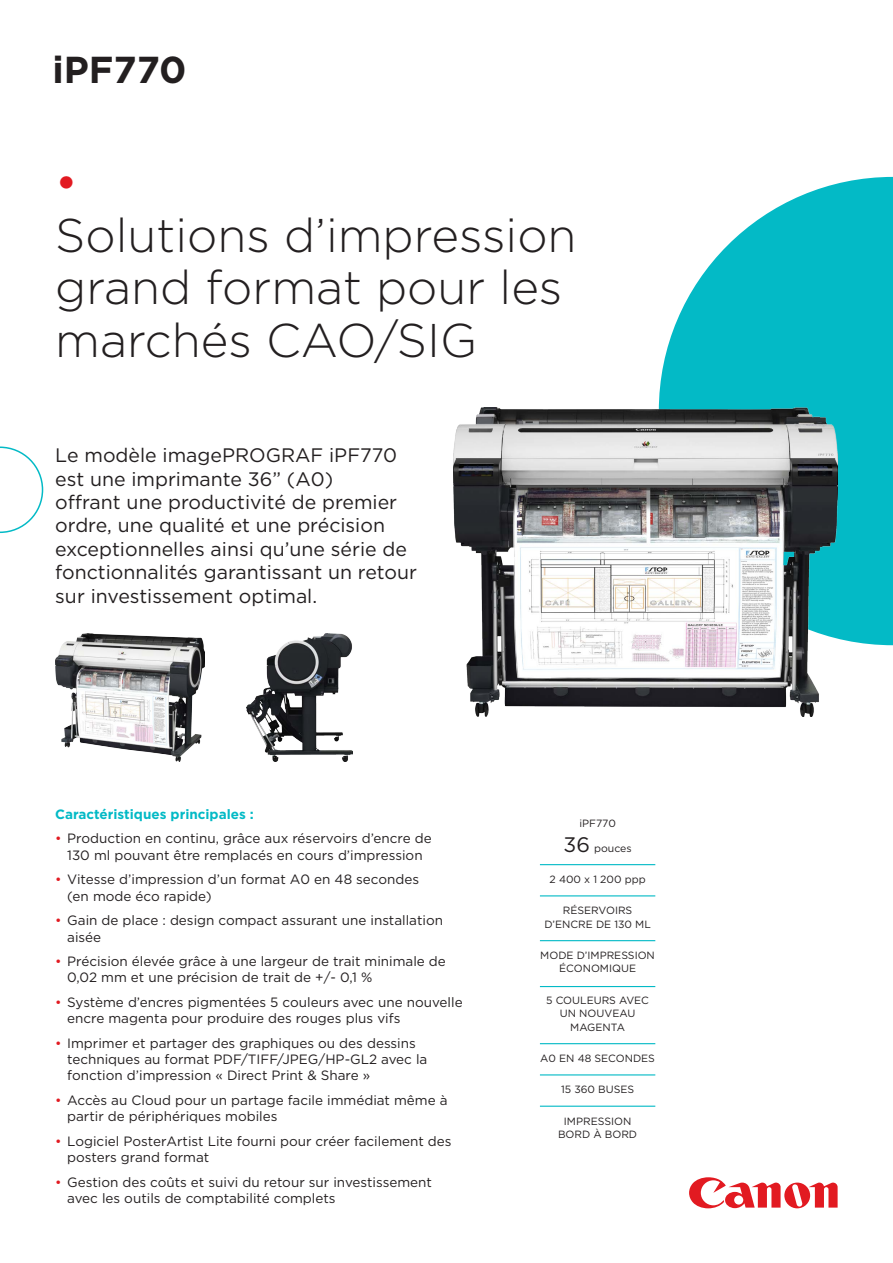
<style>
.page{position:relative;width:893px;height:1263px;background:#fff}
.page>*{position:absolute;margin:0;border:0;box-sizing:border-box;transform-origin:0 0}
.COVER_HEADER_MEDIUM{font:300 47.25px/52.5px "Gotham";color:#231f20}
.COVER_HEADER_MEDIUM-2{font:47.25px "Gotham";color:#e21a21}
.COVER_HEADER_SMALL{font:700 37.5px "Gotham";color:#231f20}
.INTRO{font:19.5px/23.4px "Gotham";color:#231f20}
.t1{font:13.5px/16.2px "Gotham";color:#231f20}
.SUBHEAD{font:700 13.5px "Gotham";color:#03bac6}
.BODY{font:10.5px/13.5px "Gotham";color:#231f20;text-align:center}
.s1{color:#e21a21}
.s2{font-size:21px}
</style>
<div class="page">
<svg style="left:689px;top:1177px;width:149px;height:31px"></svg>
<svg style="left:659px;top:177px;width:234px;height:468px;fill:#03bac6"></svg>
<svg style="left:0;top:446px;width:43px;height:87px"></svg>
<hr style="left:540px;top:864px;width:115px;height:1px;background:#03bac6">
<hr style="left:540px;top:895px;width:115px;height:1px;background:#03bac6">
<hr style="left:540px;top:940px;width:115px;height:1px;background:#03bac6">
<hr style="left:540px;top:986px;width:115px;height:1px;background:#03bac6">
<hr style="left:540px;top:1043px;width:115px;height:1px;background:#03bac6">
<hr style="left:540px;top:1074px;width:115px;height:1px;background:#03bac6">
<hr style="left:540px;top:1105px;width:115px;height:2px;background:#03bac6">
<img style="left:453px;top:407px;width:385px;height:310px">
<img style="left:55px;top:634px;width:150px;height:127px">
<img style="left:247px;top:634px;width:106px;height:127px">
<p class="COVER_HEADER_SMALL" style="left:53px;top:44px;width:136px">iPF770</p>
<p class="COVER_HEADER_MEDIUM-2" style="left:55px;top:152px;width:24px">•</p>
<p class="COVER_HEADER_MEDIUM" style="left:55px;top:208px;width:523px">Solutions d’impression grand format pour les marchés CAO/SIG</p>
<p class="INTRO" style="left:55px;top:443px;width:363px">Le modèle imagePROGRAF iPF770 est une imprimante 36” (A0)<br>offrant une productivité de premier ordre, une qualité et une précision exceptionnelles ainsi qu’une série de fonctionnalités garantissant un retour sur investissement optimal.</p>
<p class="SUBHEAD" style="left:55px;top:805px;width:200px">Caractéristiques principales :</p>
<p class="t1" style="left:55px;top:830px;width:378px;text-align:center"><span class="s1">•</span> Production en continu, grâce aux réservoirs d’encre de<br>130 ml pouvant être remplacés en cours d’impression</p>
<p class="t1" style="left:67px;top:871px;width:353px;text-indent:-12px"><span class="s1">•</span> Vitesse d’impression d’un format A0 en 48 secondes (en mode éco rapide)</p>
<p class="t1" style="left:67px;top:912px;width:377px;text-indent:-12px"><span class="s1">•</span> Gain de place : design compact assurant une installation aisée</p>
<p class="t1" style="left:67px;top:953px;width:380px;text-indent:-12px"><span class="s1">•</span> Précision élevée grâce à une largeur de trait minimale de<br>0,02 mm et une précision de trait de +/- 0,1 %</p>
<p class="t1" style="left:67px;top:994px;width:397px;text-indent:-12px"><span class="s1">•</span> Système d’encres pigmentées 5 couleurs avec une nouvelle encre magenta pour produire des rouges plus vifs</p>
<p class="t1" style="left:67px;top:1035px;width:362px;text-indent:-12px"><span class="s1">•</span> Imprimer et partager des graphiques ou des dessins techniques au format PDF/TIFF/JPEG/HP-GL2 avec la fonction d’impression « Direct Print &amp; Share »</p>
<p class="t1" style="left:67px;top:1092px;width:382px;text-indent:-12px"><span class="s1">•</span> Accès au Cloud pour un partage facile immédiat même à partir de périphériques mobiles</p>
<p class="t1" style="left:67px;top:1133px;width:386px;text-indent:-12px"><span class="s1">•</span> Logiciel PosterArtist Lite fourni pour créer facilement des posters grand format</p>
<p class="t1" style="left:67px;top:1174px;width:366px;text-indent:-12px"><span class="s1">•</span> Gestion des coûts et suivi du retour sur investissement avec les outils de comptabilité complets</p>
<p class="BODY" style="left:579px;top:816px;width:38px">iPF770</p>
<p class="BODY" style="left:564px;top:841px;width:70px"><span class="s2">36</span> pouces</p>
<p class="BODY" style="left:550px;top:872px;width:98px">2 400 x 1 200 ppp</p>
<p class="BODY" style="left:544px;top:903px;width:108px">RÉSERVOIRS<br>D’ENCRE DE 130 ML</p>
<p class="BODY" style="left:540px;top:948px;width:116px">MODE D’IMPRESSION<br>ÉCONOMIQUE</p>
<p class="BODY" style="left:546px;top:993px;width:104px">5 COULEURS AVEC<br>UN NOUVEAU<br>MAGENTA</p>
<p class="BODY" style="left:540px;top:1051px;width:116px">A0 EN 48 SECONDES</p>
<p class="BODY" style="left:561px;top:1082px;width:75px">15 360 BUSES</p>
<p class="BODY" style="left:558px;top:1114px;width:81px">IMPRESSION<br>BORD À BORD</p>
</div>
